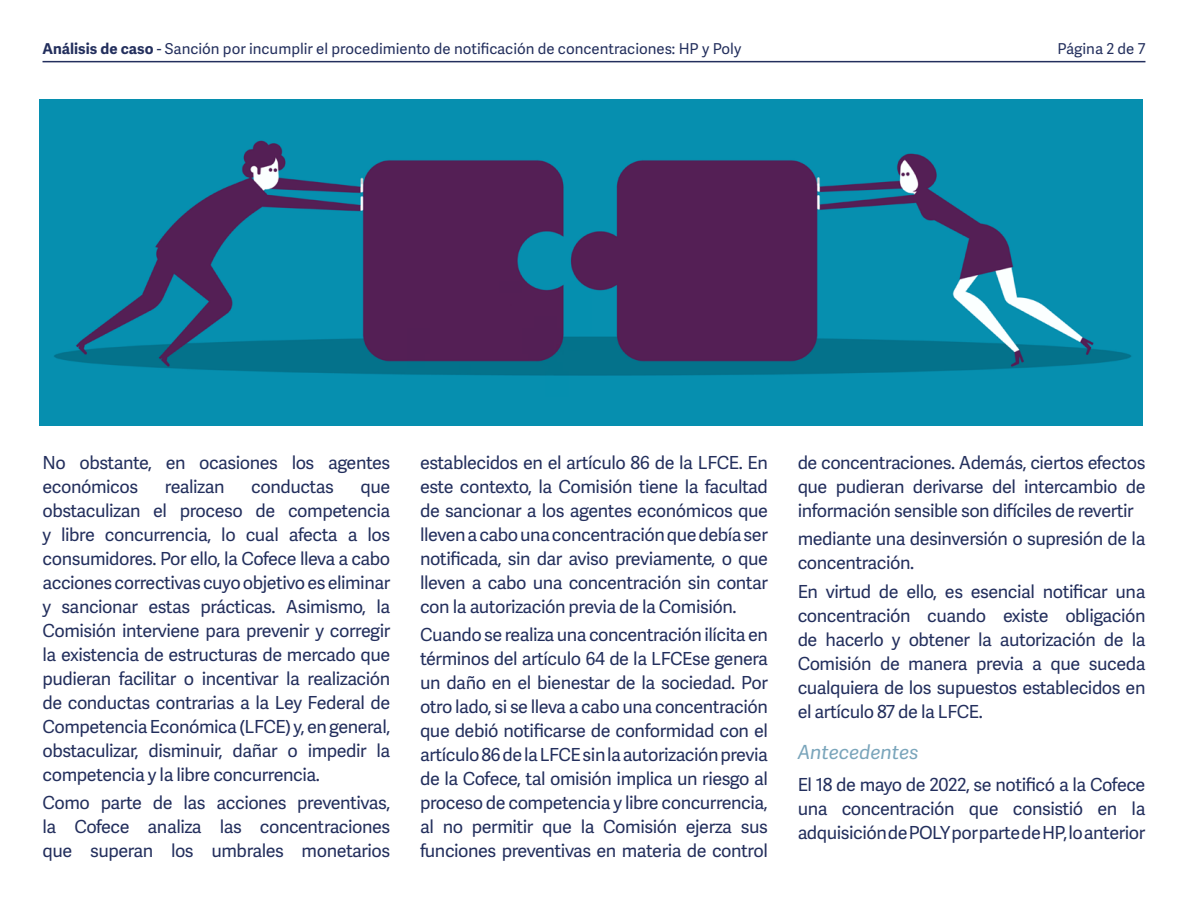
<style>
.page{position:relative;width:1188px;height:918px;background:#fff}
.page>*{position:absolute;margin:0;border:0;box-sizing:border-box;transform-origin:0 0}
.Encabezado3{font:italic 19.5px "Adelle Sans";color:#7aa5bb}
.t1{font:18px/24px "Adelle Sans";letter-spacing:-.025em;color:#232f5d;text-align:justify}
.t2{font:15px "Adelle Sans";color:#232f5d}
.s1{font-weight:700}
</style>
<div class="page">
<hr style="left:43px;top:61px;width:1102px;height:1px;background:#232f5d">
<img style="left:40px;top:99px;width:1103px;height:326px">
<p class="t2" style="left:43px;top:40px;width:700px"><span class="s1">Análisis de caso</span> - Sanción por incumplir el procedimiento de notificación de concentraciones: HP y Poly</p>
<p class="t2" style="left:1058px;top:40px;width:89px">Página 2 de 7</p>
<p class="t1" style="left:43px;top:451px;width:349px">No obstante, en ocasiones los agentes económicos</p>
<p class="t1" style="left:165px;top:475px;width:61px">realizan</p>
<p class="t1" style="left:251px;top:475px;width:84px">conductas</p>
<p class="t1" style="left:43px;top:475px;width:349px;text-indent:318px">que obstaculizan el proceso de competencia y libre concurrencia, lo cual afecta a los consumidores. Por ello, la Cofece lleva a cabo acciones correctivas cuyo objetivo es eliminar y sancionar estas prácticas. Asimismo, la Comisión interviene para prevenir y corregir la existencia de estructuras de mercado que pudieran facilitar o incentivar la realización de conductas contrarias a la Ley Federal de Competencia Económica (LFCE) y, en general, obstaculizar, disminuir, dañar o impedir la competencia y la libre concurrencia.</p>
<p class="t1" style="left:43px;top:791px;width:349px">Como parte de las acciones preventivas, la Cofece analiza las concentraciones que superan los umbrales monetarios</p>
<p class="t1" style="left:420px;top:451px;width:349px">establecidos en el artículo 86 de la LFCE. En este contexto, la Comisión tiene la facultad de sancionar a los agentes económicos que lleven a cabo una concentración que debía ser notificada, sin dar aviso previamente, o que lleven a cabo una concentración sin contar con la autorización previa de la Comisión.</p>
<p class="t1" style="left:420px;top:623px;width:349px">Cuando se realiza una concentración ilícita en términos del artículo 64 de la LFCEse genera un daño en el bienestar de la sociedad. Por otro lado, si se lleva a cabo una concentración que debió notificarse de conformidad con el artículo 86 de la LFCE sin la autorización previa de la Cofece, tal omisión implica un riesgo al proceso de competencia y libre concurrencia, al no permitir que la Comisión ejerza sus funciones preventivas en materia de control</p>
<p class="t1" style="left:798px;top:451px;width:349px">de concentraciones. Además, ciertos efectos que pudieran derivarse del intercambio de información sensible son difíciles de revertir</p>
<p class="t1" style="left:798px;top:527px;width:349px">mediante una desinversión o supresión de la concentración.</p>
<p class="t1" style="left:798px;top:580px;width:349px">En virtud de ello, es esencial notificar una concentración cuando existe obligación de hacerlo y obtener la autorización de la Comisión de manera previa a que suceda cualquiera de los supuestos establecidos en el artículo 87 de la LFCE.</p>
<p class="Encabezado3" style="left:798px;top:741px;width:122px">Antecedentes</p>
<p class="t1" style="left:798px;top:774px;width:349px">El 18 de mayo de 2022, se notificó a la Cofece una concentración que consistió en la adquisición de POLY por parte de HP, lo anterior</p>
</div>
